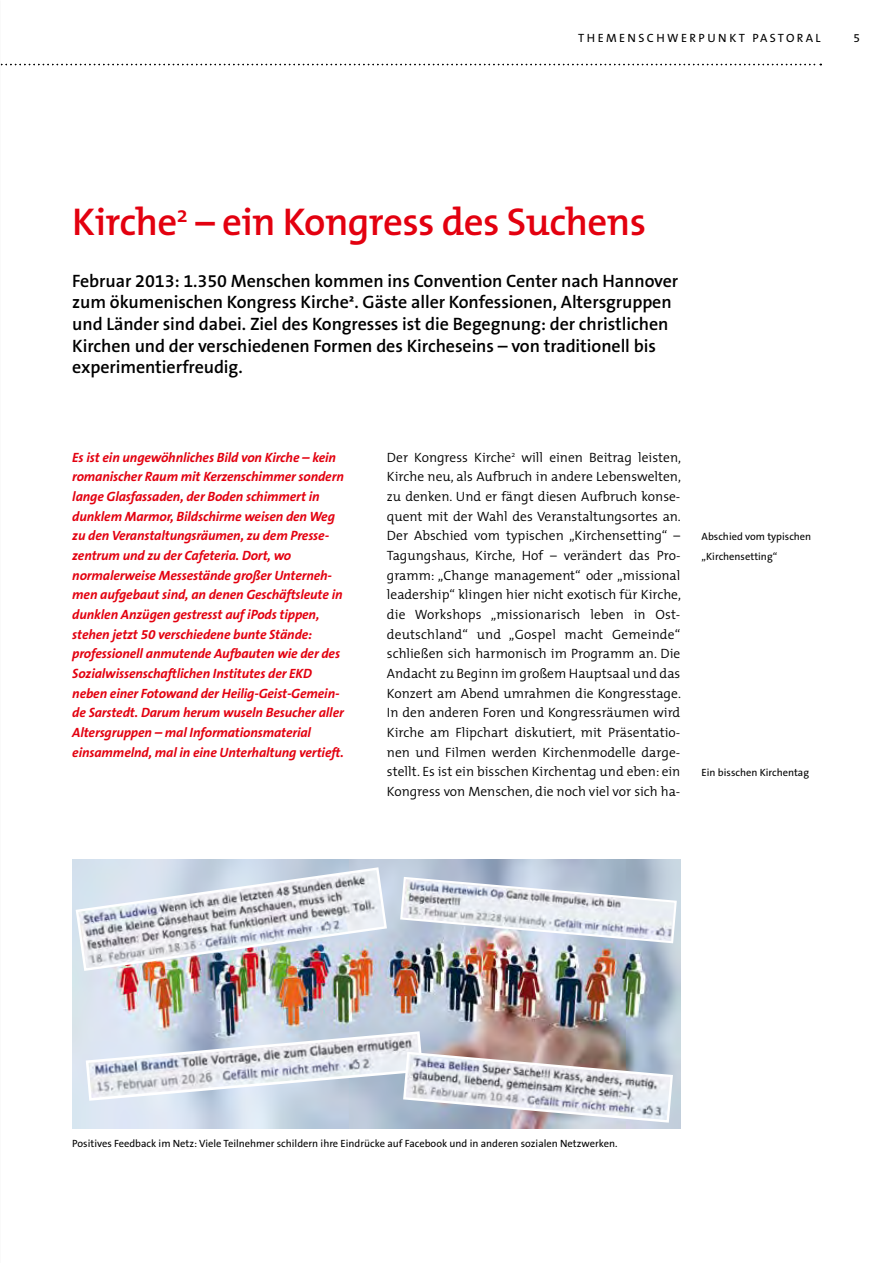
<style>
.page{position:relative;width:893px;height:1263px;background:#fff}
.page>*{position:absolute;margin:0;border:0;box-sizing:border-box;transform-origin:0 0}
.t1{font:600 39px "The Mix";letter-spacing:-.015em;color:#e3000f}
.t2{font:600 18px/21.6px "The Sans B6";letter-spacing:-.005em;color:#000}
.t3{font:300 13.5px/19.6px "The Mix";color:#000;text-align:justify}
.t4{font:italic 700 13.5px/19.6px "The Sans B7";letter-spacing:-.01em;color:#e3000f}
.t5{font:12px "The Sans B5 Plain";letter-spacing:.2em;color:#000}
.t6{font:10.5px/19.6px "The Sans B5 Plain";color:#000}
</style>
<div class="page">
<svg style="left:1px;top:64px;width:820px;height:1px"></svg>
<img style="left:72px;top:860px;width:608px;height:268px">
<svg style="left:399px;top:876px;width:279px;height:68px"></svg>
<img style="left:74px;top:866px;width:314px;height:106px">
<svg style="left:84px;top:1030px;width:590px;height:94px"></svg>
<p class="t5" style="left:578px;top:31px;width:244px">THEMENSCHWERPUNKT PASTORAL</p>
<p class="t5" style="left:853px;top:31px;width:8px">5</p>
<h1 class="t1" style="left:72px;top:189px;width:575px">Kirche<sup>2</sup> – ein Kongress des Suchens</h1>
<p class="t2" style="left:72px;top:270px;width:607px">Februar 2013: 1.350 Menschen kommen ins Convention Center nach Hannover zum ökumenischen Kongress Kirche². Gäste aller Konfessionen, Altersgruppen und Länder sind dabei. Ziel des Kongresses ist die Begegnung: der christlichen Kirchen und der verschiedenen Formen des Kircheseins – von traditionell bis experimentierfreudig.</p>
<p class="t4" style="left:72px;top:448px;width:273px">Es ist ein ungewöhnliches Bild von Kirche – kein romanischer Raum mit Kerzenschimmer sondern lange Glasfassaden, der Boden schimmert in dunklem Marmor, Bildschirme weisen den Weg zu den Veranstaltungsräumen, zu dem Presse&shy;zentrum und zu der Cafeteria. Dort, wo normalerweise Messestände großer Unterneh&shy;men aufgebaut sind, an denen Geschäftsleute in dunklen Anzügen gestresst auf iPods tippen, stehen jetzt 50 verschiedene bunte Stände: professionell anmutende Aufbauten wie der des Sozialwissenschaftlichen Institutes der EKD neben einer Fotowand der Heilig-Geist-Gemein&shy;de Sarstedt. Darum herum wuseln Besucher aller Altersgruppen – mal Informationsmaterial einsammelnd, mal in eine Unterhaltung vertieft.</p>
<p class="t3" style="left:387px;top:447px;width:296px">Der Kongress Kirche<sup>2</sup> will einen Beitrag leisten, Kirche neu, als Aufbruch in andere Lebenswelten, zu denken. Und er fängt diesen Aufbruch konse&shy;quent mit der Wahl des Veranstaltungsortes an.<br>Der Abschied vom typischen „Kirchensetting“ – Tagungshaus, Kirche, Hof – verändert das Pro&shy;gramm: „Change management“ oder „missional leadership“ klingen hier nicht exotisch für Kirche, die Workshops „missionarisch leben in Ost&shy;deutschland“ und „Gospel macht Gemeinde“ schließen sich harmonisch im Programm an. Die Andacht zu Beginn im großem Hauptsaal und das Konzert am Abend umrahmen die Kongresstage.<br>In den anderen Foren und Kongressräumen wird Kirche am Flipchart diskutiert, mit Präsentatio&shy;nen und Filmen werden Kirchenmodelle darge&shy;stellt. Es ist ein bisschen Kirchentag und eben: ein Kongress von Menschen, die noch viel vor sich ha-</p>
<p class="t6" style="left:702px;top:527px;width:111px">Abschied vom typischen „Kirchensetting“</p>
<p class="t6" style="left:702px;top:763px;width:109px">Ein bisschen Kirchentag</p>
<p class="t6" style="left:72px;top:1134px;width:547px">Positives Feedback im Netz: Viele Teilnehmer schildern ihre Eindrücke auf Facebook und in anderen sozialen Netzwerken.</p>
</div>
